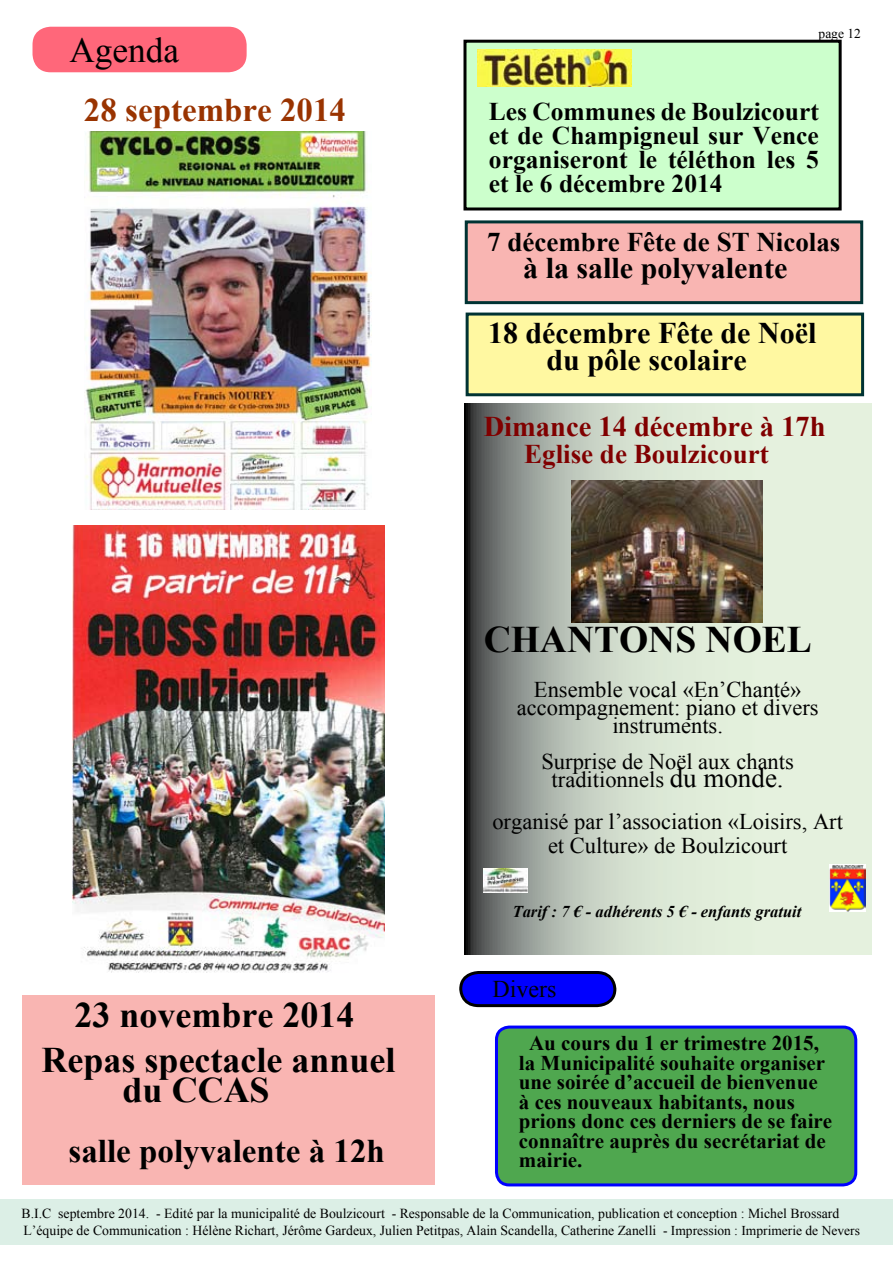
<style>
.page{position:relative;width:893px;height:1263px;background:#fff}
.page>*{position:absolute;margin:0;border:0;box-sizing:border-box;transform-origin:0 0}
.t1{font:700 37.5px "Times New Roman";color:#000}
.t2{font:700 36px/45px "Times New Roman";color:#000;text-align:center}
.t3{font:35.25px "Times New Roman";color:#000}
.t4{font:700 33px "Times New Roman";color:#000}
.t5{font:700 33px "Times New Roman";color:#930}
.t6{font:700 30px/65.1px "Times New Roman";color:#000;text-align:center}
.t7{font:700 28.5px "Times New Roman";color:#800000}
.t8{font:700 27px "Times New Roman";color:#000}
.t9{font:700 27px "Times New Roman";color:#800000}
.t10{font:700 25.5px/24px "Times New Roman";color:#000;text-align:justify}
.t11{font:24px "Times New Roman";color:#000}
.t12{font:22.5px/18px "Times New Roman";color:#000;text-align:center}
.t13{font:700 21px/19.5px "Times New Roman";color:#000}
.t14{font:italic 700 16.5px "Times New Roman";color:#000}
.t15{font:13.8px/16.5px "Times New Roman";color:#000}
.t16{font:13.5px "Times New Roman";color:#000}
.s1{font-size:27px}
.s2{font-size:13.65px}
.s3{font-size:13.5px}
</style>
<div class="page">
<div style="left:0;top:1199px;width:893px;height:46px;background:#dcefe6"></div>
<div style="left:465px;top:41px;width:375px;height:168px;background:#cfc"></div>
<div style="left:463px;top:40px;width:379px;height:170px;border:3px solid #000"></div>
<img style="left:478px;top:49px;width:154px;height:37px">
<img style="left:84px;top:131px;width:288px;height:378px">
<img style="left:72px;top:525px;width:313px;height:448px">
<div style="left:22px;top:995px;width:413px;height:190px;background:#f9b5b2"></div>
<div style="left:33px;top:27px;width:214px;height:45px;background:#ff677a;border-radius:18px"></div>
<svg style="left:464px;top:403px;width:407px;height:552px;background:#c0cabc"></svg>
<img style="left:571px;top:480px;width:191px;height:142px">
<div style="left:496px;top:1027px;width:360px;height:158px;background:#4fa74f;border-radius:13px"></div>
<div style="left:495px;top:1025px;width:362px;height:161px;border:3px solid #00f;border-radius:13px"></div>
<svg style="left:459px;top:971px;width:158px;height:37px;background:#1313d1"></svg>
<div style="left:466px;top:222px;width:396px;height:81px;background:#f9b5b2"></div>
<div style="left:465px;top:220px;width:398px;height:84px;border:3px solid #033"></div>
<div style="left:467px;top:314px;width:396px;height:81px;background:#fff8a1"></div>
<div style="left:466px;top:313px;width:398px;height:83px;border:3px solid #033"></div>
<img style="left:830px;top:865px;width:36px;height:46px">
<img style="left:483px;top:868px;width:44px;height:24px">
<h3 class="t3" style="left:69px;top:27px;width:111px">Agenda</h3>
<h3 class="t5" style="left:84px;top:87px;width:264px">28 septembre 2014</h3>
<h2 class="t2" style="left:42px;top:991px;width:355px">23 novembre 2014<br>Repas spectacle annuel</h2>
<h2 class="t2" style="left:123px;top:1066px;width:149px">du CCAS</h2>
<h3 class="t4" style="left:69px;top:1128px;width:318px">salle polyvalente à 12h</h3>
<p class="t16" style="left:819px;top:24px;width:44px">page 12</p>
<h3 class="t10" style="left:489px;top:99px;width:331px">Les Communes de Boulzicourt et de Champigneul sur Vence organiseront le téléthon les 5 et le 6 décembre 2014</h3>
<h3 class="t8" style="left:487px;top:224px;width:355px">7 décembre Fête de ST Nicolas</h3>
<h3 class="t6" style="left:488px;top:235px;width:330px">à la salle polyvalente<br>18 décembre Fête de Noël</h3>
<h3 class="t6" style="left:547px;top:327px;width:202px">du pôle scolaire</h3>
<h3 class="t7" style="left:484px;top:406px;width:343px">Dimance 14 décembre à 17h</h3>
<h3 class="t9" style="left:524px;top:435px;width:246px">Eglise de Boulzicourt</h3>
<h1 class="t1" style="left:484px;top:613px;width:330px">CHANTONS NOEL</h1>
<h3 class="t12" style="left:517px;top:680px;width:303px">Ensemble vocal «En’Chanté» accompagnement: piano et divers instruments.</h3>
<h3 class="t12" style="left:541px;top:752px;width:254px">Surprise de Noël aux chants traditionnels <span class="s1">du monde.</span></h3>
<h3 class="t12" style="left:492px;top:809px;width:352px;line-height:24px">organisé par l’association «Loisirs, Art et Culture» de Boulzicourt</h3>
<p class="t14" style="left:513px;top:900px;width:290px">Tarif : 7 € - adhérents 5 € - enfants gratuit</p>
<h3 class="t11" style="left:492px;top:973px;width:65px">Divers</h3>
<h3 class="t13" style="left:519px;top:1033px;width:315px;text-indent:10px">Au cours du 1 er trimestre 2015, la Municipalité souhaite organiser une soirée d’accueil de bienvenue à ces nouveaux habitants, nous prions donc ces derniers de se faire connaître auprès du secrétariat de mairie.</h3>
<p class="t15" style="left:22px;top:1205px;width:840px">B.I.C septembre 2014. - Edité par la municipalité de Boulzicourt - Responsable de la Communication, publication et conception : Michel Brossard<br>L’équipe de Communication : Hélène Richart, Jérôme Gardeux, Julien Petitpas, Alain Scandella, Cath<span class="s2">erine Zanelli</span> <span class="s3">- Impression : Imprimerie de Nevers</span></p>
</div>
